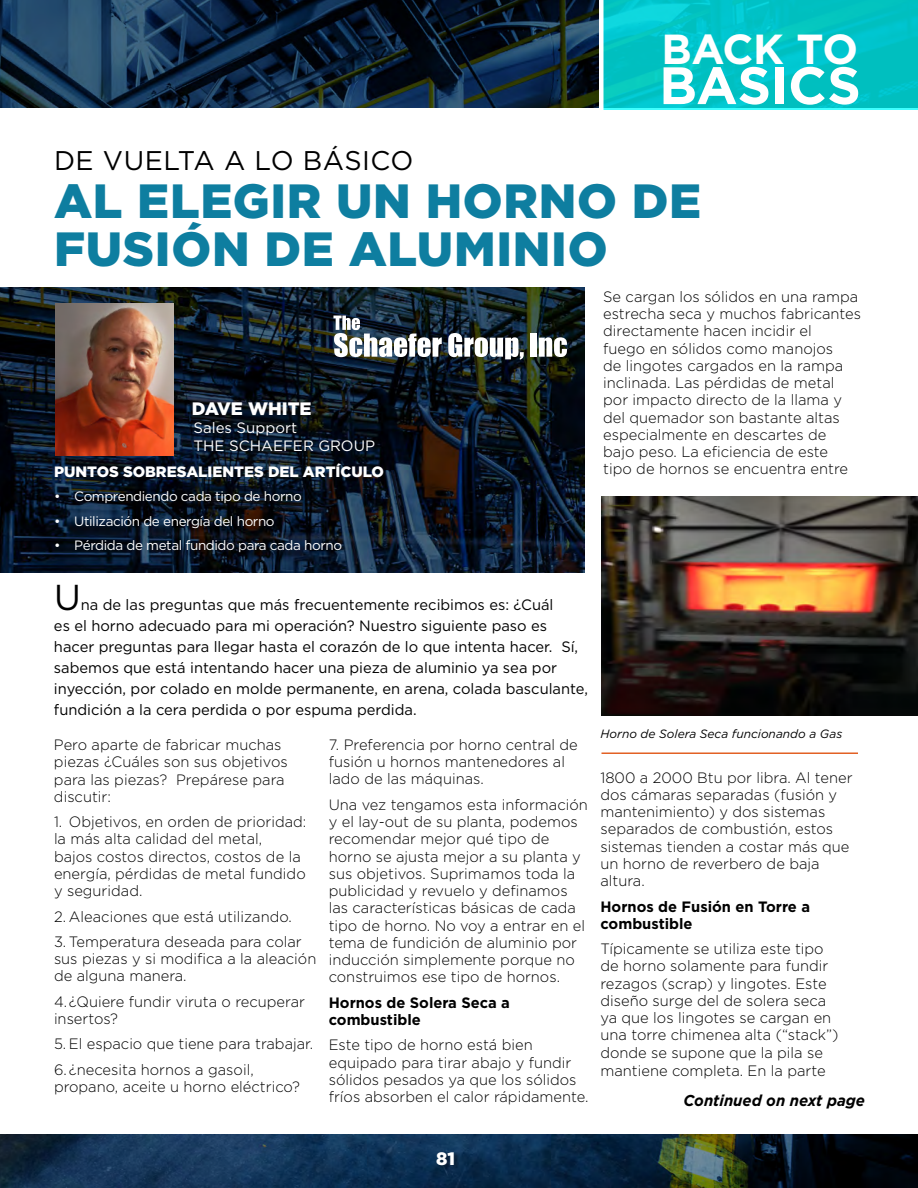
<style>
.page{position:relative;width:918px;height:1188px;background:#fff}
.page>*{position:absolute;margin:0;border:0;box-sizing:border-box;transform-origin:0 0}
.t1{font:700 52.5px "Gotham";letter-spacing:-.005em;color:#fff}
.t2{font:900 48px/48px "Gotham";letter-spacing:.015em;color:#0e7ea0}
.t3{font:700 42px "Gotham";letter-spacing:-.02em;color:#fff}
.t4{font:36px "Gotham";color:#000}
.t5{font:27px "Gotham";letter-spacing:.02em;color:#000}
.t6{font:900 18px "Gotham";color:#fff}
.t7{font:italic 700 15.75px "Gotham";color:#000;scale:.95 1}
.t8{font:300 15px/17.2px "Gotham";color:#000}
.t9{font:15px/21px "Gotham";color:#000}
.t10{font:700 15px/17.2px "Gotham";color:#000}
.t11{font:900 15px "Gotham";color:#fff}
.t12{font:15px/18px "Gotham";color:#fff}
.Takeaway_Bullet{font:13.5px "Gotham";letter-spacing:-.03em;color:#fff}
.t13{font:italic 12px "Gotham";color:#000}
</style>
<div class="page">
<img style="left:0;top:1134px;width:918px;height:54px">
<svg style="left:0;top:0;width:599px;height:108px;background:#12293f"></svg>
<div style="left:436px;top:1151px;width:24px;height:19px;background:#000;opacity:.4"></div>
<svg style="left:604px;top:0;width:314px;height:110px;background:#02c4c7"></svg>
<img style="left:0;top:287px;width:584px;height:285px">
<img style="left:333px;top:316px;width:109px;height:41px">
<svg style="left:448px;top:333px;width:76px;height:27px"></svg>
<div style="left:531px;top:334px;width:6px;height:23px;background:#fff"></div>
<svg style="left:539px;top:337px;width:28px;height:20px"></svg>
<img style="left:56px;top:304px;width:118px;height:151px">
<img style="left:602px;top:496px;width:316px;height:220px">
<hr style="left:602px;top:752px;width:256px;height:2px;background:#e26024">
<p class="t3" style="left:662px;top:21px;width:198px">BACK TO</p>
<p class="t1" style="left:659px;top:51px;width:203px">BASICS</p>
<p class="t5" style="left:54px;top:143px;width:361px">DE VUELTA A LO BÁSICO</p>
<p class="t2" style="left:54px;top:177px;width:649px">AL ELEGIR UN HORNO DE<br>FUSIÓN DE ALUMINIO</p>
<p class="t6" style="left:192px;top:396px;width:121px">DAVE WHITE</p>
<p class="t12" style="left:194px;top:418px;width:183px">Sales Support<br>THE SCHAEFER GROUP</p>
<p class="t11" style="left:54px;top:461px;width:331px">PUNTOS SOBRESALIENTES DEL ARTÍCULO</p>
<p class="Takeaway_Bullet" style="left:54px;top:488px;width:249px">• Comprendiendo cada tipo de horno</p>
<p class="Takeaway_Bullet" style="left:54px;top:512px;width:222px">• Utilización de energía del horno</p>
<p class="Takeaway_Bullet" style="left:54px;top:537px;width:290px">• Pérdida de metal fundido para cada horno</p>
<p class="t4" style="left:54px;top:574px;width:28px">U</p>
<p class="t9" style="left:54px;top:594px;width:536px;text-indent:27px">na de las preguntas que más frecuentemente recibimos es: ¿Cuál<br>es el horno adecuado para mi operación? Nuestro siguiente paso es hacer preguntas para llegar hasta el corazón de lo que intenta hacer. Sí, sabemos que está intentando hacer una pieza de aluminio ya sea por inyección, por colado en molde permanente, en arena, colada basculante, fundición a la cera perdida o por espuma perdida.</p>
<p class="t8" style="left:54px;top:736px;width:235px">Pero aparte de fabricar muchas piezas ¿Cuáles son sus objetivos para las piezas? Prepárese para discutir:</p>
<p class="t8" style="left:54px;top:813px;width:254px">1. Objetivos, en orden de prioridad: la más alta calidad del metal,<br>bajos costos directos, costos de la energía, pérdidas de metal fundido y seguridad.</p>
<p class="t8" style="left:54px;top:907px;width:239px">2. Aleaciones que está utilizando.</p>
<p class="t8" style="left:54px;top:933px;width:264px">3. Temperatura deseada para colar sus piezas y si modifica a la aleación de alguna manera.</p>
<p class="t8" style="left:54px;top:992px;width:253px">4.¿Quiere fundir viruta o recuperar insertos?</p>
<p class="t8" style="left:54px;top:1035px;width:261px">5. El espacio que tiene para trabajar.</p>
<p class="t8" style="left:54px;top:1060px;width:248px">6. ¿necesita hornos a gasoil, propano, aceite u horno eléctrico?</p>
<p class="t8" style="left:329px;top:736px;width:251px">7. Preferencia por horno central de fusión u hornos mantenedores al lado de las máquinas.</p>
<p class="t8" style="left:329px;top:796px;width:261px">Una vez tengamos esta información y el lay-out de su planta, podemos recomendar mejor qué tipo de horno se ajusta mejor a su planta y sus objetivos. Suprimamos toda la publicidad y revuelo y definamos las características básicas de cada tipo de horno. No voy a entrar en el tema de fundición de aluminio por inducción simplemente porque no construimos ese tipo de hornos.</p>
<p class="t10" style="left:329px;top:994px;width:183px">Hornos de Solera Seca a combustible</p>
<p class="t8" style="left:329px;top:1036px;width:261px">Este tipo de horno está bien equipado para tirar abajo y fundir sólidos pesados ya que los sólidos fríos absorben el calor rápidamente.</p>
<p class="t8" style="left:603px;top:287px;width:259px">Se cargan los sólidos en una rampa estrecha seca y muchos fabricantes directamente hacen incidir el<br>fuego en sólidos como manojos<br>de lingotes cargados en la rampa inclinada. Las pérdidas de metal por impacto directo de la llama y del quemador son bastante altas especialmente en descartes de bajo peso. La eficiencia de este<br>tipo de hornos se encuentra entre</p>
<p class="t13" style="left:600px;top:726px;width:243px">Horno de Solera Seca funcionando a Gas</p>
<p class="t8" style="left:600px;top:768px;width:254px">1800 a 2000 Btu por libra. Al tener dos cámaras separadas (fusión y mantenimiento) y dos sistemas separados de combustión, estos sistemas tienden a costar más que un horno de reverbero de baja altura.</p>
<p class="t10" style="left:600px;top:898px;width:211px">Hornos de Fusión en Torre a combustible</p>
<p class="t8" style="left:600px;top:940px;width:239px">Típicamente se utiliza este tipo de horno solamente para fundir rezagos (scrap) y lingotes. Este diseño surge del de solera seca ya que los lingotes se cargan en una torre chimenea alta (“stack”) donde se supone que la pila se mantiene completa. En la parte</p>
<p class="t7" style="left:684px;top:1090px;width:192px">Continued on next page</p>
<p class="t6" style="left:436px;top:1146px;width:20px">81</p>
</div>
